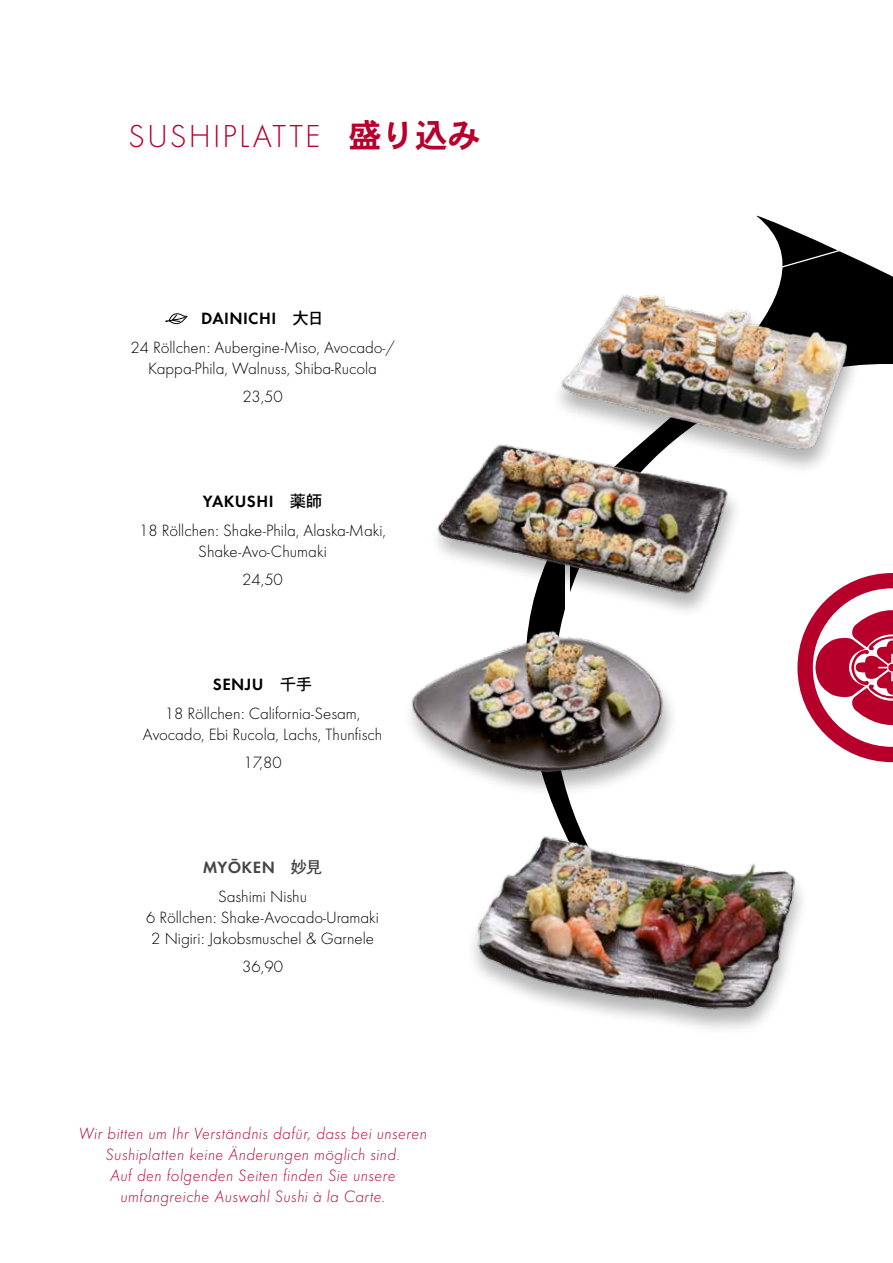
<style>
.page{position:relative;width:893px;height:1263px;background:#fff}
.page>*{position:absolute;margin:0;border:0;box-sizing:border-box;transform-origin:0 0}
.t1{font:300 33px "Futura";letter-spacing:.06em;color:#b6002b}
.t2{font:300 16.95px/21px "Futura";color:#000;text-align:center}
.t3{font:italic 300 16.95px/21px "Futura";letter-spacing:.02em;color:#b6002b;text-align:center}
.t4{font:16.95px "Futura Dem";letter-spacing:.025em;color:#000}
.t5{font:16.95px "Futura Dem";letter-spacing:.025em;color:#464545}
.s1{font-family:"DFHS Gothic W7 MP RKSJ H";font-weight:400}
.s2{font-family:"DFHS Gothic W5 MP RKSJ H";font-size:16.5px}
</style>
<div class="page">
<svg style="left:550px;top:215px;width:343px;height:591px"></svg>
<svg style="left:553px;top:364px;width:340px;height:463px"></svg>
<div style="left:466px;top:837px;width:343px;height:199px;background:#000;opacity:.3"></div>
<img style="left:470px;top:827px;width:335px;height:194px">
<div style="left:550px;top:295px;width:311px;height:180px;background:#000;opacity:.3"></div>
<img style="left:552px;top:282px;width:297px;height:181px">
<svg style="left:749px;top:234px;width:144px;height:43px"></svg>
<hr style="left:566px;top:438px;width:4px;height:186px;background:#fff">
<div style="left:429px;top:444px;width:315px;height:175px;background:#000;opacity:.3"></div>
<img style="left:433px;top:439px;width:298px;height:161px">
<svg style="left:797px;top:573px;width:96px;height:189px"></svg>
<div style="left:402px;top:630px;width:277px;height:168px;background:#fff"></div>
<img style="left:410px;top:613px;width:265px;height:180px">
<svg style="left:165px;top:313px;width:23px;height:12px"></svg>
<h1 class="t1" style="left:128px;top:115px;width:354px">SUSHIPLATTE <span class="s1">盛り込み</span></h1>
<p class="t4" style="left:201px;top:307px;width:124px">DAINICHI <span class="s2">大日</span></p>
<p class="t2" style="left:130px;top:336px;width:266px">24 Röllchen: Aubergine-Miso, Avocado-/<br>Kappa-Phila, Walnuss, Shiba-Rucola</p>
<p class="t2" style="left:242px;top:386px;width:42px">23,50</p>
<p class="t4" style="left:203px;top:490px;width:121px">YAKUSHI <span class="s2">薬師</span></p>
<p class="t2" style="left:139px;top:519px;width:248px">18 Röllchen: Shake-Phila, Alaska-Maki,<br>Shake-Avo-Chumaki</p>
<p class="t2" style="left:242px;top:569px;width:42px">24,50</p>
<p class="t4" style="left:213px;top:673px;width:101px">SENJU <span class="s2">千手</span></p>
<p class="t2" style="left:143px;top:702px;width:241px">18 Röllchen: California-Sesam,<br>Avocado, Ebi Rucola, Lachs, Thunfisch</p>
<p class="t2" style="left:244px;top:752px;width:40px">17,80</p>
<p class="t5" style="left:203px;top:856px;width:121px">MYŌKEN <span class="s2">妙見</span></p>
<p class="t2" style="left:146px;top:885px;width:234px">Sashimi Nishu<br>6 Röllchen: Shake-Avocado-Uramaki<br>2 Nigiri: Jakobsmuschel &amp; Garnele</p>
<p class="t2" style="left:242px;top:956px;width:42px">36,90</p>
<p class="t3" style="left:79px;top:1122px;width:350px">Wir bitten um Ihr Verständnis dafür, dass bei unseren Sushiplatten keine Änderungen möglich sind.<br>Auf den folgenden Seiten finden Sie unsere umfangreiche Auswahl Sushi à la Carte.</p>
</div>
